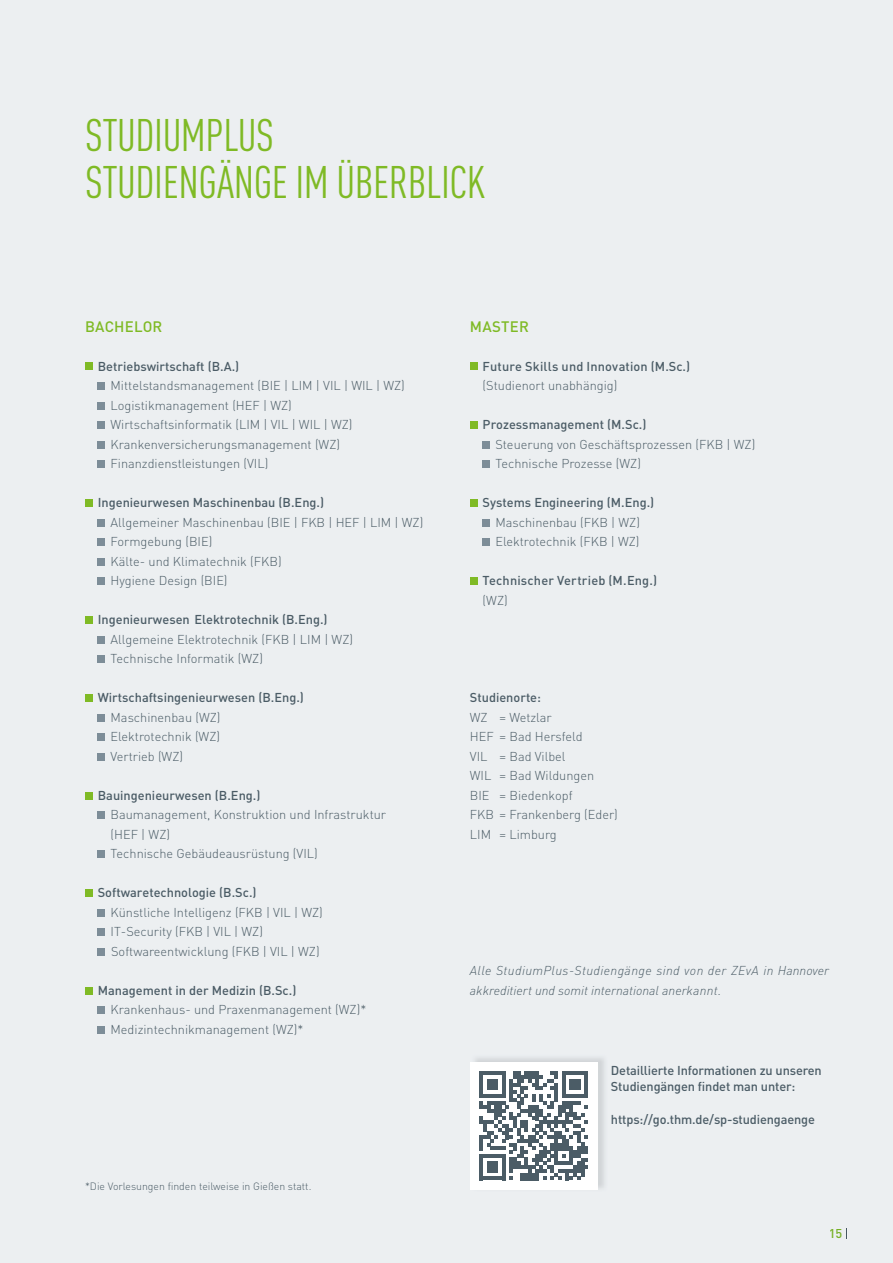
<style>
.page{position:relative;width:893px;height:1263px;background:#eceff1}
.page>*{position:absolute;margin:0;border:0;box-sizing:border-box;transform-origin:0 0}
.t1{font:condensed 45px/46.5px "DIN Pro";letter-spacing:-.01em;color:#7fba25}
.t2{font:500 15px "DIN Pro";letter-spacing:.01em;color:#7fba25}
.t3{font:300 12.75px/19.5px "DIN Pro";color:#4b5c66}
.t4{font:500 12.75px/16.5px "DIN Pro";color:#4b5c66}
.t5{font:italic 300 12.75px/19.5px "DIN Pro";letter-spacing:.01em;color:#4b5c66}
.t6{font:500 12.75px "DIN Pro";color:#7fba25}
.t7{font:300 10.5px "DIN Pro";color:#4b5c66}
</style>
<div class="page">
<div style="left:830px;top:1229px;width:11px;height:9px;background:#eceff1"></div>
<div style="left:85px;top:363px;width:7px;height:7px;background:#7fba25"></div>
<div style="left:98px;top:382px;width:7px;height:8px;background:#7d8d98"></div>
<div style="left:98px;top:402px;width:7px;height:7px;background:#7d8d98"></div>
<div style="left:98px;top:421px;width:7px;height:8px;background:#7d8d98"></div>
<div style="left:98px;top:441px;width:7px;height:7px;background:#7d8d98"></div>
<div style="left:98px;top:460px;width:7px;height:8px;background:#7d8d98"></div>
<div style="left:85px;top:499px;width:7px;height:8px;background:#7fba25"></div>
<div style="left:98px;top:519px;width:7px;height:7px;background:#7d8d98"></div>
<div style="left:98px;top:538px;width:7px;height:8px;background:#7d8d98"></div>
<div style="left:98px;top:558px;width:7px;height:7px;background:#7d8d98"></div>
<div style="left:98px;top:577px;width:7px;height:8px;background:#7d8d98"></div>
<div style="left:85px;top:616px;width:7px;height:8px;background:#7fba25"></div>
<div style="left:98px;top:636px;width:7px;height:7px;background:#7d8d98"></div>
<div style="left:98px;top:655px;width:7px;height:8px;background:#7d8d98"></div>
<div style="left:85px;top:694px;width:7px;height:8px;background:#7fba25"></div>
<div style="left:98px;top:714px;width:7px;height:7px;background:#7d8d98"></div>
<div style="left:98px;top:733px;width:7px;height:8px;background:#7d8d98"></div>
<div style="left:98px;top:753px;width:7px;height:7px;background:#7d8d98"></div>
<div style="left:85px;top:792px;width:7px;height:7px;background:#7fba25"></div>
<div style="left:98px;top:811px;width:7px;height:8px;background:#7d8d98"></div>
<div style="left:98px;top:850px;width:7px;height:8px;background:#7d8d98"></div>
<div style="left:85px;top:889px;width:7px;height:8px;background:#7fba25"></div>
<div style="left:98px;top:909px;width:7px;height:7px;background:#7d8d98"></div>
<div style="left:98px;top:928px;width:7px;height:8px;background:#7d8d98"></div>
<div style="left:98px;top:948px;width:7px;height:7px;background:#7d8d98"></div>
<div style="left:85px;top:987px;width:7px;height:7px;background:#7fba25"></div>
<div style="left:98px;top:1006px;width:7px;height:8px;background:#7d8d98"></div>
<div style="left:98px;top:1026px;width:7px;height:7px;background:#7d8d98"></div>
<div style="left:470px;top:363px;width:7px;height:7px;background:#7fba25"></div>
<div style="left:470px;top:421px;width:7px;height:8px;background:#7fba25"></div>
<div style="left:483px;top:441px;width:7px;height:7px;background:#7d8d98"></div>
<div style="left:483px;top:460px;width:7px;height:8px;background:#7d8d98"></div>
<div style="left:470px;top:499px;width:7px;height:8px;background:#7fba25"></div>
<div style="left:483px;top:519px;width:7px;height:7px;background:#7d8d98"></div>
<div style="left:483px;top:538px;width:7px;height:8px;background:#7d8d98"></div>
<div style="left:470px;top:577px;width:7px;height:8px;background:#7fba25"></div>
<img style="left:471px;top:1054px;width:137px;height:137px">
<div style="left:470px;top:1062px;width:127px;height:128px;background:#fff"></div>
<svg style="left:479px;top:1071px;width:109px;height:109px"></svg>
<h1 class="t1" style="left:85px;top:109px;width:402px">STUDIUMPLUS<br>STUDIENGÄNGE IM ÜBERBLICK</h1>
<p class="t2" style="left:85px;top:316px;width:79px">BACHELOR</p>
<p class="t4" style="left:98px;top:357px;width:143px">Betriebswirtschaft (B.A.)</p>
<p class="t3" style="left:111px;top:375px;width:296px">Mittelstandsmanagement (BIE | LIM | VIL | WIL | WZ)<br>Logistikmanagement (HEF | WZ)<br>Wirtschaftsinformatik (LIM | VIL | WIL | WZ)<br>Krankenversicherungsmanagement (WZ)<br>Finanzdienstleistungen (VIL)</p>
<p class="t4" style="left:98px;top:494px;width:228px">Ingenieurwesen Maschinenbau (B.Eng.)</p>
<p class="t3" style="left:111px;top:512px;width:314px">Allgemeiner Maschinenbau (BIE | FKB | HEF | LIM | WZ)<br>Formgebung (BIE)<br>Kälte- und Klimatechnik (FKB)<br>Hygiene Design (BIE)</p>
<p class="t4" style="left:98px;top:611px;width:231px">Ingenieurwesen Elektrotechnik (B.Eng.)</p>
<p class="t3" style="left:111px;top:629px;width:244px">Allgemeine Elektrotechnik (FKB | LIM | WZ)<br>Technische Informatik (WZ)</p>
<p class="t4" style="left:98px;top:689px;width:208px">Wirtschaftsingenieurwesen (B.Eng.)</p>
<p class="t3" style="left:111px;top:707px;width:111px;text-align:justify">Maschinenbau (WZ)<br>Elektrotechnik (WZ)<br>Vertrieb (WZ)</p>
<p class="t4" style="left:98px;top:786px;width:164px">Bauingenieurwesen (B.Eng.)</p>
<p class="t3" style="left:111px;top:804px;width:277px">Baumanagement, Konstruktion und Infrastruktur (HEF | WZ)<br>Technische Gebäudeausrüstung (VIL)</p>
<p class="t4" style="left:98px;top:884px;width:160px">Softwaretechnologie (B.Sc.)</p>
<p class="t3" style="left:111px;top:902px;width:214px">Künstliche Intelligenz (FKB | VIL | WZ)<br>IT-Security (FKB | VIL | WZ)<br>Softwareentwicklung (FKB | VIL | WZ)</p>
<p class="t4" style="left:98px;top:981px;width:200px">Management in der Medizin (B.Sc.)</p>
<p class="t3" style="left:111px;top:999px;width:257px">Krankenhaus- und Praxenmanagement (WZ)*<br>Medizintechnikmanagement (WZ)*</p>
<p class="t7" style="left:85px;top:1179px;width:228px">*Die Vorlesungen finden teilweise in Gießen statt.</p>
<p class="t2" style="left:470px;top:316px;width:61px">MASTER</p>
<p class="t4" style="left:483px;top:357px;width:209px">Future Skills und Innovation (M.Sc.)</p>
<p class="t3" style="left:483px;top:375px;width:136px">(Studienort unabhängig)</p>
<p class="t4" style="left:483px;top:416px;width:165px">Prozessmanagement (M.Sc.)</p>
<p class="t3" style="left:495px;top:434px;width:261px">Steuerung von Geschäftsprozessen (FKB | WZ)<br>Technische Prozesse (WZ)</p>
<p class="t4" style="left:483px;top:494px;width:173px">Systems Engineering (M.Eng.)</p>
<p class="t3" style="left:495px;top:512px;width:146px">Maschinenbau (FKB | WZ)<br>Elektrotechnik (FKB | WZ)</p>
<p class="t4" style="left:483px;top:572px;width:176px">Technischer Vertrieb (M.Eng.)</p>
<p class="t3" style="left:483px;top:590px;width:27px">(WZ)</p>
<p class="t4" style="left:470px;top:689px;width:73px">Studienorte:</p>
<p class="t3" style="left:470px;top:707px;width:149px">WZ = Wetzlar<br>HEF = Bad Hersfeld<br>VIL = Bad Vilbel<br>WIL = Bad Wildungen<br>BIE = Biedenkopf<br>FKB = Frankenberg (Eder)<br>LIM = Limburg</p>
<p class="t5" style="left:470px;top:960px;width:361px">Alle StudiumPlus-Studiengänge sind von der ZEvA in Hannover akkreditiert und somit international anerkannt.</p>
<p class="t4" style="left:611px;top:1061px;width:212px">Detaillierte Informationen zu unseren<br>Studiengängen findet man unter:</p>
<p class="t4" style="left:611px;top:1111px;width:206px">https://go.thm.de/sp-studiengaenge</p>
<p class="t6" style="left:829px;top:1225px;width:15px">15</p>
</div>
